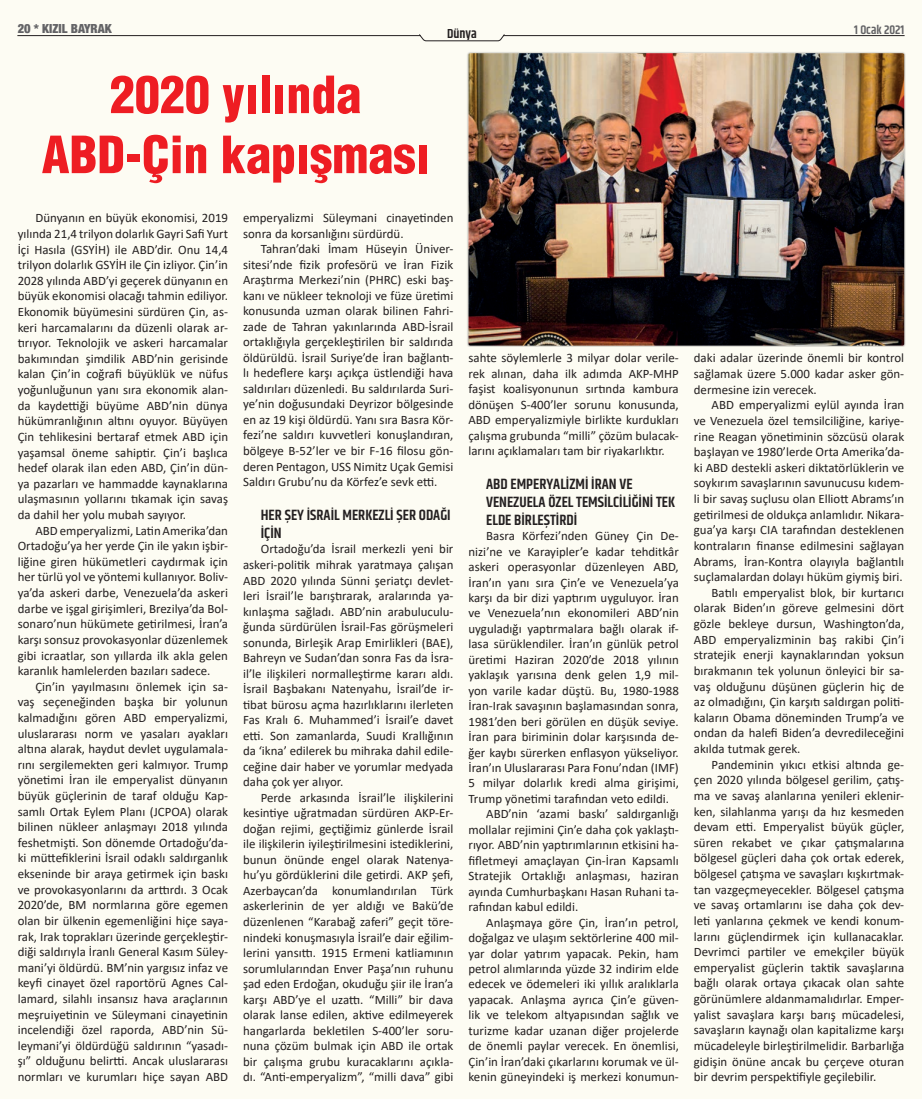
<style>
.page{position:relative;width:922px;height:1099px;background:#fff}
.page>*{position:absolute;margin:0;border:0;box-sizing:border-box;transform-origin:0 0}
.ana_başlık{font:900 condensed 50px/60px "Helvetica";color:#ee1d23;text-align:center}
.ara_başlık{font:600 15px/18px "Khand";color:#231f20}
.t1{font:600 13.12px "Khand";color:#231f20}
.t2{font:12.88px/15.6px "Calibri";color:#231f20;text-align:justify}
.t3{font:900 condensed 12.5px "Helvetica Neue";color:#636366}
.t4{font:600 12.5px "Khand";color:#636366}
</style>
<div class="page">
<div style="left:0;top:0;width:921px;height:1098px;background:#fdfcf3"></div>
<hr style="left:18px;top:35px;width:402px;height:1px;background:#231f20">
<hr style="left:503px;top:35px;width:400px;height:1px;background:#231f20">
<svg style="left:419px;top:34px;width:85px;height:7px"></svg>
<div style="left:466px;top:51px;width:439px;height:296px;background:#231f20;opacity:.4"></div>
<img style="left:468px;top:53px;width:436px;height:292px">
<p class="t3" style="left:18px;top:20px;width:95px">20 * KIZIL BAYRAK</p>
<p class="t4" style="left:854px;top:22px;width:52px">1 Ocak 2021</p>
<p class="t1" style="left:447px;top:25px;width:31px">Dünya</p>
<p class="ana_başlık" style="left:42px;top:64px;width:389px">2020 yılında<br>ABD-Çin kapışması</p>
<p class="t2" style="left:18px;top:210px;width:212px;text-indent:18px">Dünyanın en büyük ekonomisi, 2019 yılında 21,4 trilyon dolarlık Gayri Safi Yurt İçi Hasıla (GSYİH) ile ABD’dir. Onu 14,4 trilyon dolarlık GSYİH ile Çin izliyor. Çin’in 2028 yılında ABD’yi geçerek dünyanın en büyük ekonomisi olacağı tahmin ediliyor.<br>Ekonomik büyümesini sürdüren Çin, as&shy;keri harcamalarını da düzenli olarak ar&shy;tırıyor. Teknolojik ve askeri harcamalar bakımından şimdilik ABD’nin gerisinde kalan Çin’in coğrafi büyüklük ve nüfus yoğunluğunun yanı sıra ekonomik alan&shy;da kaydettiği büyüme ABD’nin dünya hükümranlığının altını oyuyor. Büyüyen Çin tehlikesini bertaraf etmek ABD için yaşamsal öneme sahiptir. Çin’i başlıca hedef olarak ilan eden ABD, Çin’in dün&shy;ya pazarları ve hammadde kaynaklarına ulaşmasının yollarını tıkamak için savaş da dahil her yolu mubah sayıyor.</p>
<p class="t2" style="left:18px;top:522px;width:212px;text-indent:18px">ABD emperyalizmi, Latin Amerika’dan Ortadoğu’ya her yerde Çin ile yakın işbir&shy;liğine giren hükümetleri caydırmak için her türlü yol ve yöntemi kullanıyor. Boliv&shy;ya’da askeri darbe, Venezuela’da askeri darbe ve işgal girişimleri, Brezilya’da Bol&shy;sonaro’nun hükümete getirilmesi, İran’a karşı sonsuz provokasyonlar düzenlemek gibi icraatlar, son yıllarda ilk akla gelen karanlık hamlelerden bazıları sadece.</p>
<p class="t2" style="left:18px;top:678px;width:212px;text-indent:18px">Çin’in yayılmasını önlemek için sa&shy;vaş seçeneğinden başka bir yolunun kalmadığını gören ABD emperyalizmi, uluslararası norm ve yasaları ayakları altına alarak, haydut devlet uygulamala&shy;rını sergilemekten geri kalmıyor. Trump yönetimi İran ile emperyalist dünyanın büyük güçlerinin de taraf olduğu Kap&shy;samlı Ortak Eylem Planı (JCPOA) olarak bilinen nükleer anlaşmayı 2018 yılında feshetmişti. Son dönemde Ortadoğu’da&shy;ki müttefiklerini İsrail odaklı saldırganlık ekseninde bir araya getirmek için baskı ve provokasyonlarını da arttırdı. 3 Ocak 2020’de, BM normlarına göre egemen olan bir ülkenin egemenliğini hiçe saya&shy;rak, Irak toprakları üzerinde gerçekleştir&shy;diği saldırıyla İranlı General Kasım Süley&shy;mani’yi öldürdü. BM’nin yargısız infaz ve keyfi cinayet özel raportörü Agnes Cal&shy;lamard, silahlı insansız hava araçlarının meşruiyetinin ve Süleymani cinayetinin incelendiği özel raporda, ABD’nin Sü&shy;leymani’yi öldürdüğü saldırının “yasadı&shy;şı” olduğunu belirtti. Ancak uluslararası normları ve kurumları hiçe sayan ABD</p>
<p class="t2" style="left:243px;top:210px;width:212px">emperyalizmi Süleymani cinayetinden sonra da korsanlığını sürdürdü.</p>
<p class="t2" style="left:243px;top:241px;width:212px;text-indent:18px">Tahran’daki İmam Hüseyin Üniver&shy;sitesi’nde fizik profesörü ve İran Fizik Araştırma Merkezi’nin (PHRC) eski baş&shy;kanı ve nükleer teknoloji ve füze üretimi konusunda uzman olarak bilinen Fahri&shy;zade de Tahran yakınlarında ABD-İsrail ortaklığıyla gerçekleştirilen bir saldırıda öldürüldü. İsrail Suriye’de İran bağlantı&shy;lı hedeflere karşı açıkça üstlendiği hava saldırıları düzenledi. Bu saldırılarda Suri&shy;ye’nin doğusundaki Deyrizor bölgesinde en az 19 kişi öldürdü. Yanı sıra Basra Kör&shy;fezi’ne saldırı kuvvetleri konuşlandıran, bölgeye B-52’ler ve bir F-16 filosu gön&shy;deren Pentagon, USS Nimitz Uçak Gemisi Saldırı Grubu’nu da Körfez’e sevk etti.</p>
<p class="ara_başlık" style="left:261px;top:506px;width:191px">HER ŞEY İSRAIL MERKEZLI ŞER ODAĞI<br>IÇIN</p>
<p class="t2" style="left:243px;top:541px;width:212px;text-indent:18px">Ortadoğu’da İsrail merkezli yeni bir askeri-politik mihrak yaratmaya çalışan ABD 2020 yılında Sünni şeriatçı devlet&shy;leri İsrail’le barıştırarak, aralarında ya&shy;kınlaşma sağladı. ABD’nin arabuluculu&shy;ğunda sürdürülen İsrail-Fas görüşmeleri sonunda, Birleşik Arap Emirlikleri (BAE), Bahreyn ve Sudan’dan sonra Fas da İsra&shy;il’le ilişkileri normalleştirme kararı aldı.<br>İsrail Başbakanı Natenyahu, İsrail’de ir&shy;tibat bürosu açma hazırlıklarını ilerleten Fas Kralı 6. Muhammed’i İsrail’e davet etti. Son zamanlarda, Suudi Krallığının da ‘ikna’ edilerek bu mihraka dahil edile&shy;ceğine dair haber ve yorumlar medyada daha çok yer alıyor.</p>
<p class="t2" style="left:243px;top:789px;width:212px;text-indent:18px">Perde arkasında İsrail’le ilişkilerini kesintiye uğratmadan sürdüren AKP-Er&shy;doğan rejimi, geçtiğimiz günlerde İsrail ile ilişkilerin iyileştirilmesini istediklerini, bunun önünde engel olarak Natenya&shy;hu’yu gördüklerini dile getirdi. AKP şefi, Azerbaycan’da konumlandırılan Türk askerlerinin de yer aldığı ve Bakü’de düzenlenen “Karabağ zaferi” geçit töre&shy;nindeki konuşmasıyla İsrail’e dair eğilim&shy;lerini yansıttı. 1915 Ermeni katliamının sorumlularından Enver Paşa’nın ruhunu şad eden Erdoğan, okuduğu şiir ile İran’a karşı ABD’ye el uzattı. “Milli” bir dava olarak lanse edilen, aktive edilmeyerek hangarlarda bekletilen S-400’ler soru&shy;nuna çözüm bulmak için ABD ile ortak bir çalışma grubu kuracaklarını açıkla&shy;dı. “Anti-emperyalizm”, “milli dava” gibi</p>
<p class="t2" style="left:468px;top:350px;width:212px">sahte söylemlerle 3 milyar dolar verile&shy;rek alınan, daha ilk adımda AKP-MHP faşist koalisyonunun sırtında kambura dönüşen S-400’ler sorunu konusunda, ABD emperyalizmiyle birlikte kurdukları çalışma grubunda “milli” çözüm bulacak&shy;larını açıklamaları tam bir riyakarlıktır.</p>
<p class="ara_başlık" style="left:486px;top:475px;width:190px">ABD EMPERYALIZMI İRAN VE<br>VENEZUELA ÖZEL TEMSILCILIĞINI TEK<br>ELDE BIRLEŞTIRDI</p>
<p class="t2" style="left:468px;top:528px;width:212px;text-indent:18px">Basra Körfezi’nden Güney Çin De&shy;nizi’ne ve Karayipler’e kadar tehditkâr askeri operasyonlar düzenleyen ABD, İran’ın yanı sıra Çin’e ve Venezuela’ya karşı da bir dizi yaptırım uyguluyor. İran ve Venezuela’nın ekonomileri ABD’nin uyguladığı yaptırmalara bağlı olarak if&shy;lasa sürüklendiler. İran’ın günlük petrol üretimi Haziran 2020’de 2018 yılının yaklaşık yarısına denk gelen 1,9 mil&shy;yon varile kadar düştü. Bu, 1980-1988<br>İran-Irak savaşının başlamasından sonra, 1981’den beri görülen en düşük seviye.<br>İran para biriminin dolar karşısında de&shy;ğer kaybı sürerken enflasyon yükseliyor.<br>İran’ın Uluslararası Para Fonu’ndan (IMF)<br>5 milyar dolarlık kredi alma girişimi, Trump yönetimi tarafından veto edildi.</p>
<p class="t2" style="left:468px;top:806px;width:212px;text-indent:18px">ABD’nin ‘azami baskı’ saldırganlığı mollalar rejimini Çin’e daha çok yaklaştı&shy;rıyor. ABD’nin yaptırımlarının etkisini ha&shy;fifletmeyi amaçlayan Çin-İran Kapsamlı Stratejik Ortaklığı anlaşması, haziran ayında Cumhurbaşkanı Hasan Ruhani ta&shy;rafından kabul edildi.</p>
<p class="t2" style="left:468px;top:914px;width:212px;text-indent:18px">Anlaşmaya göre Çin, İran’ın petrol, doğalgaz ve ulaşım sektörlerine 400 mil&shy;yar dolar yatırım yapacak. Pekin, ham petrol alımlarında yüzde 32 indirim elde edecek ve ödemeleri iki yıllık aralıklarla yapacak. Anlaşma ayrıca Çin’e güven&shy;lik ve telekom altyapısından sağlık ve turizme kadar uzanan diğer projelerde de önemli paylar verecek. En önemlisi, Çin’in İran’daki çıkarlarını korumak ve ül&shy;kenin güneyindeki iş merkezi konumun-</p>
<p class="t2" style="left:693px;top:350px;width:212px">daki adalar üzerinde önemli bir kontrol sağlamak üzere 5.000 kadar asker gön&shy;dermesine izin verecek.</p>
<p class="t2" style="left:693px;top:397px;width:212px;text-indent:18px">ABD emperyalizmi eylül ayında İran ve Venezuela özel temsilciliğine, kariye&shy;rine Reagan yönetiminin sözcüsü olarak başlayan ve 1980’lerde Orta Amerika’da&shy;ki ABD destekli askeri diktatörlüklerin ve soykırım savaşlarının savunucusu kıdem&shy;li bir savaş suçlusu olan Elliott Abrams’ın getirilmesi de oldukça anlamlıdır. Nikara&shy;gua’ya karşı CIA tarafından desteklenen kontraların finanse edilmesini sağlayan Abrams, İran-Kontra olayıyla bağlantılı suçlamalardan dolayı hüküm giymiş biri.</p>
<p class="t2" style="left:693px;top:584px;width:212px;text-indent:18px">Batılı emperyalist blok, bir kurtarıcı olarak Biden’ın göreve gelmesini dört gözle bekleye dursun, Washington’da, ABD emperyalizminin baş rakibi Çin’i stratejik enerji kaynaklarından yoksun bırakmanın tek yolunun önleyici bir sa&shy;vaş olduğunu düşünen güçlerin hiç de az olmadığını, Çin karşıtı saldırgan politi&shy;kaların Obama döneminden Trump’a ve ondan da halefi Biden’a devredileceğini akılda tutmak gerek.</p>
<p class="t2" style="left:693px;top:756px;width:212px;text-indent:18px">Pandeminin yıkıcı etkisi altında ge&shy;çen 2020 yılında bölgesel gerilim, çatış&shy;ma ve savaş alanlarına yenileri eklenir&shy;ken, silahlanma yarışı da hız kesmeden devam etti. Emperyalist büyük güçler, süren rekabet ve çıkar çatışmalarına bölgesel güçleri daha çok ortak ederek, bölgesel çatışma ve savaşları kışkırtmak&shy;tan vazgeçmeyecekler. Bölgesel çatışma ve savaş ortamlarını ise daha çok dev&shy;leti yanlarına çekmek ve kendi konum&shy;larını güçlendirmek için kullanacaklar.<br>Devrimci partiler ve emekçiler büyük emperyalist güçlerin taktik savaşlarına bağlı olarak ortaya çıkacak olan sahte görünümlere aldanmamalıdırlar. Emper&shy;yalist savaşlara karşı barış mücadelesi, savaşların kaynağı olan kapitalizme karşı mücadeleyle birleştirilmelidir. Barbarlığa gidişin önüne ancak bu çerçeve oturan bir devrim perspektifiyle geçilebilir.</p>
</div>
